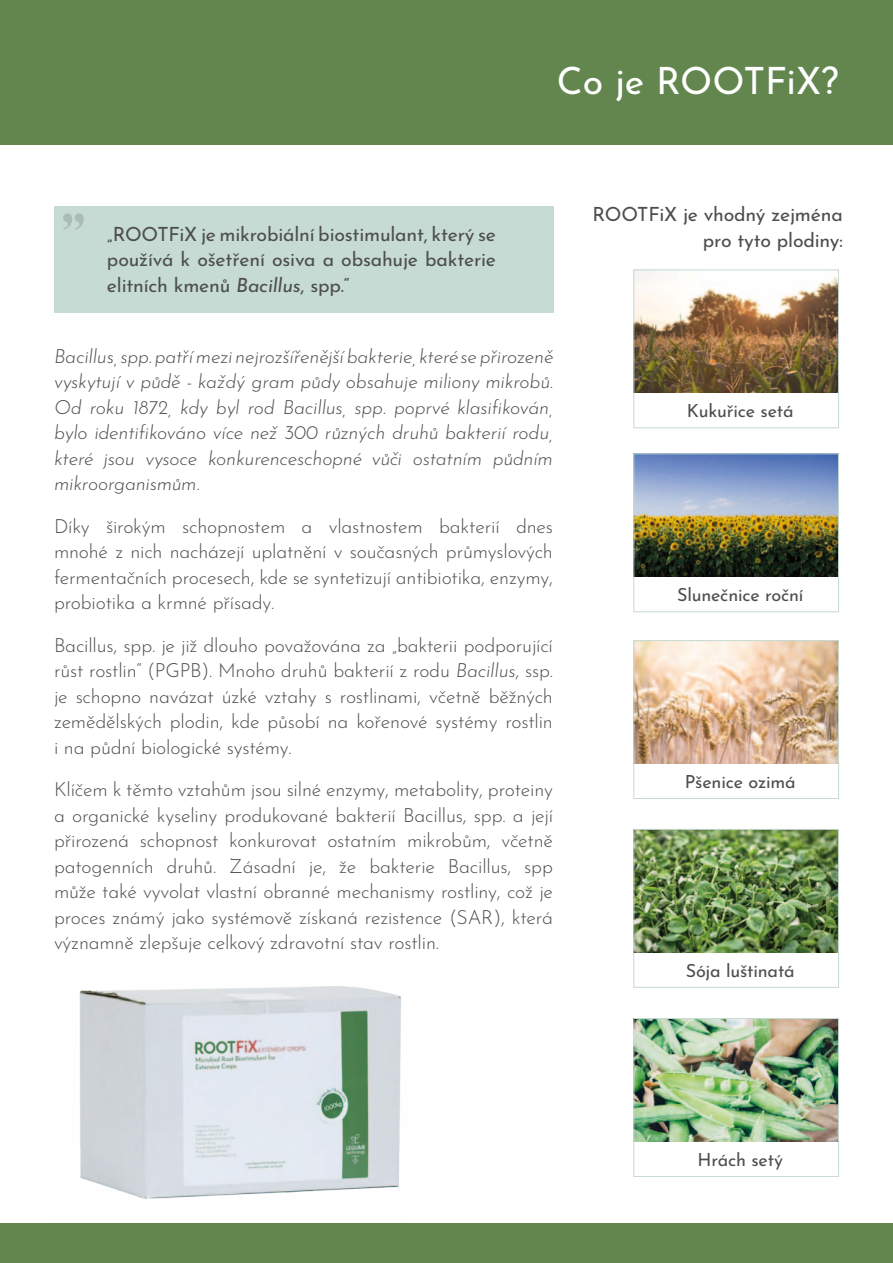
<style>
.page{position:relative;width:893px;height:1263px;background:#fff}
.page>*{position:absolute;margin:0;border:0;box-sizing:border-box;transform-origin:0 0}
.t1{font:60px "Engravers";color:#4e4e50}
.t2{font:37.5px "Josefin Sans";color:#fff}
.t3{font:300 19.5px/25.5px "Josefin Sans";letter-spacing:-.01em;color:#4e4e50;text-align:justify}
.t4{font:italic 300 19.5px/25.5px "Josefin Sans";letter-spacing:-.01em;color:#4e4e50;text-align:justify}
.t5{font:19.5px/25.5px "Josefin Sans";letter-spacing:-.01em;color:#4e4e50;text-align:right}
.t6{font:18px "Josefin Sans";letter-spacing:-.01em;color:#4e4e50}
.s1{font-style:italic}
</style>
<div class="page">
<img style="left:79px;top:986px;width:322px;height:213px">
<img style="left:635px;top:272px;width:202px;height:121px">
<img style="left:635px;top:455px;width:202px;height:122px">
<img style="left:635px;top:642px;width:202px;height:121px">
<img style="left:635px;top:831px;width:202px;height:121px">
<img style="left:635px;top:1020px;width:202px;height:121px">
<div style="left:633px;top:270px;width:206px;height:158px;border:1px solid #c6dbd2"></div>
<div style="left:633px;top:453px;width:206px;height:159px;border:1px solid #c6dbd2"></div>
<div style="left:633px;top:640px;width:206px;height:159px;border:1px solid #c6dbd2"></div>
<div style="left:633px;top:829px;width:206px;height:159px;border:1px solid #c6dbd2"></div>
<div style="left:633px;top:1018px;width:206px;height:159px;border:1px solid #c6dbd2"></div>
<div style="left:54px;top:206px;width:499px;height:107px;background:#c6dbd3"></div>
<div style="left:0;top:0;width:893px;height:145px;background:#63864e"></div>
<div style="left:0;top:1223px;width:893px;height:40px;background:#63864e"></div>
<h1 class="t1" style="left:56px;top:199px;width:37px">"</h1>
<p class="t5" style="left:107px;top:219px;width:391px;text-align:justify">„ROOTFiX je mikrobiální biostimulant, který se používá k ošetření osiva a obsahuje bakterie elitních kmenů <span class="s1">Bacillus</span>, spp.“</p>
<h2 class="t2" style="left:557px;top:50px;width:283px">Co je ROOTFiX?</h2>
<p class="t5" style="left:592px;top:199px;width:252px">ROOTFiX je vhodný zejména pro tyto plodiny:</p>
<p class="t4" style="left:54px;top:341px;width:501px">Bacillus, spp. patří mezi nejrozšířenější bakterie, které se přirozeně vyskytují v půdě - každý gram půdy obsahuje miliony mikrobů.<br>Od roku 1872, kdy byl rod Bacillus, spp. poprvé klasifikován, bylo identifikováno více než 300 různých druhů bakterií rodu, které jsou vysoce konkurenceschopné vůči ostatním půdním mikroorganismům.</p>
<p class="t3" style="left:54px;top:511px;width:500px">Díky širokým schopnostem a vlastnostem bakterií dnes mnohé z nich nacházejí uplatnění v současných průmyslových fermentačních procesech, kde se syntetizují antibiotika, enzymy, probiotika a krmné přísady.</p>
<p class="t3" style="left:54px;top:630px;width:500px">Bacillus, spp. je již dlouho považována za „bakterii podporující růst rostlin“ (PGPB). Mnoho druhů bakterií z rodu <span class="s1">Bacillus</span>, ssp. je schopno navázat úzké vztahy s rostlinami, včetně běžných zemědělských plodin, kde působí na kořenové systémy rostlin i na půdní biologické systémy.</p>
<p class="t3" style="left:54px;top:775px;width:501px">Klíčem k těmto vztahům jsou silné enzymy, metabolity, proteiny a organické kyseliny produkované bakterií Bacillus, spp. a její přirozená schopnost konkurovat ostatním mikrobům, včetně patogenních druhů. Zásadní je, že bakterie Bacillus, spp může také vyvolat vlastní obranné mechanismy rostliny, což je proces známý jako systémově získaná rezistence (SAR), která významně zlepšuje celkový zdravotní stav rostlin.</p>
<p class="t6" style="left:687px;top:396px;width:108px">Kukuřice setá</p>
<p class="t6" style="left:677px;top:580px;width:128px">Slunečnice roční</p>
<p class="t6" style="left:685px;top:767px;width:113px">Pšenice ozimá</p>
<p class="t6" style="left:686px;top:956px;width:111px">Sója luštinatá</p>
<p class="t6" style="left:698px;top:1145px;width:87px">Hrách setý</p>
</div>
